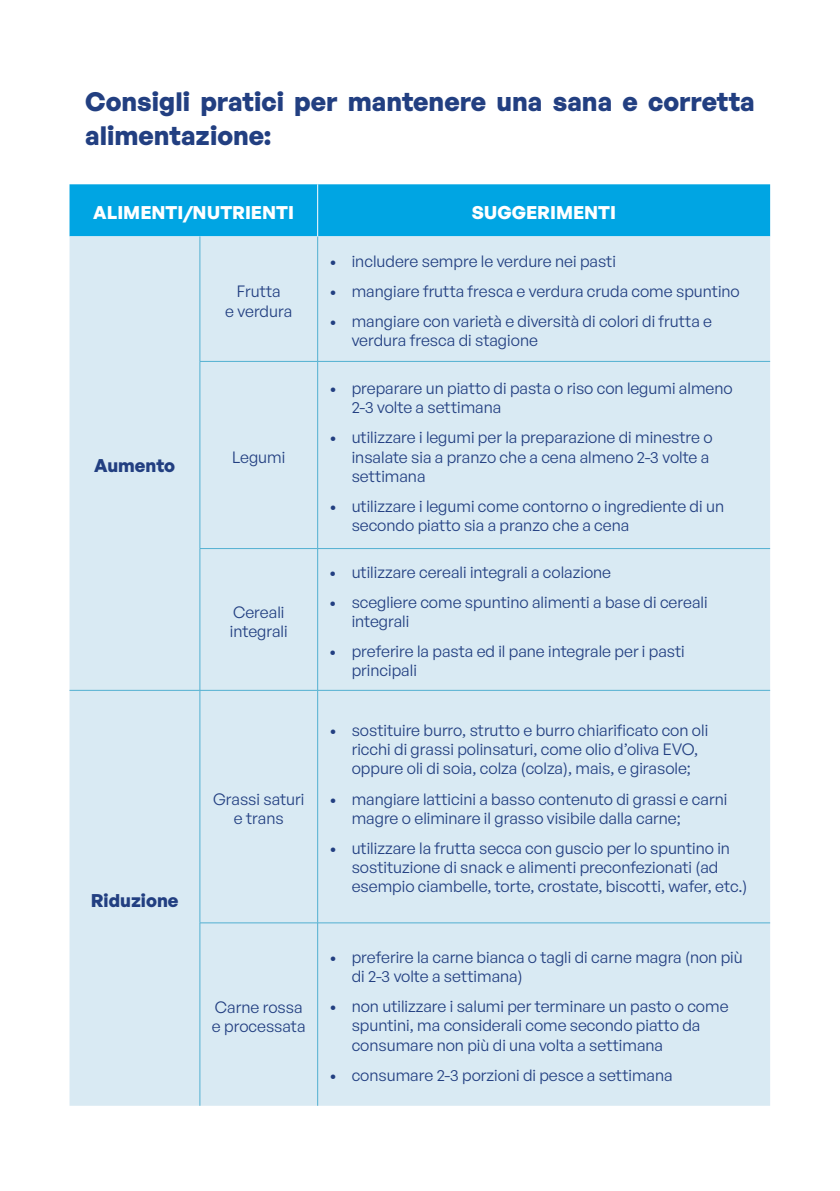
<style>
.page{position:relative;width:840px;height:1191px;background:#fff}
.page>*{position:absolute;margin:0;border:0;box-sizing:border-box;transform-origin:0 0}
.t1{font:700 26px/34px "General Sans";color:#223f81}
.t2{font:700 18px "General Sans";color:#fff}
.t3{font:700 18px "General Sans";color:#223f81}
.t4{font:16px/19.2px "General Sans";color:#223f81}
</style>
<div class="page">
<div style="left:69px;top:184px;width:700px;height:52px;background:#00a5e3"></div>
<div style="left:69px;top:236px;width:700px;height:869px;background:#d9eaf3"></div>
<hr style="left:199px;top:236px;width:1px;height:125px;background:#52b0d1">
<hr style="left:317px;top:236px;width:1px;height:125px;background:#52b0d1">
<hr style="left:200px;top:361px;width:117px;height:1px;background:#52b0d1">
<hr style="left:199px;top:361px;width:1px;height:187px;background:#52b0d1">
<hr style="left:317px;top:361px;width:452px;height:1px;background:#52b0d1">
<hr style="left:317px;top:361px;width:1px;height:187px;background:#52b0d1">
<hr style="left:200px;top:548px;width:117px;height:1px;background:#52b0d1">
<hr style="left:199px;top:549px;width:1px;height:141px;background:#52b0d1">
<hr style="left:317px;top:548px;width:452px;height:1px;background:#52b0d1">
<hr style="left:317px;top:549px;width:1px;height:141px;background:#52b0d1">
<hr style="left:69px;top:690px;width:131px;height:1px;background:#52b0d1">
<hr style="left:200px;top:690px;width:117px;height:1px;background:#52b0d1">
<hr style="left:199px;top:690px;width:1px;height:232px;background:#52b0d1">
<hr style="left:317px;top:690px;width:452px;height:1px;background:#52b0d1">
<hr style="left:317px;top:690px;width:1px;height:232px;background:#52b0d1">
<hr style="left:200px;top:922px;width:117px;height:1px;background:#52b0d1">
<hr style="left:199px;top:923px;width:1px;height:182px;background:#52b0d1">
<hr style="left:317px;top:922px;width:452px;height:1px;background:#52b0d1">
<hr style="left:317px;top:923px;width:1px;height:182px;background:#52b0d1">
<hr style="left:317px;top:184px;width:1px;height:52px;background:#fff">
<h1 class="t1" style="left:85px;top:84px;width:670px">Consigli pratici per mantenere una sana e corretta alimentazione:</h1>
<p class="t2" style="left:93px;top:201px;width:202px">ALIMENTI/NUTRIENTI</p>
<p class="t2" style="left:471px;top:201px;width:146px">SUGGERIMENTI</p>
<p class="t3" style="left:94px;top:454px;width:82px">Aumento</p>
<p class="t3" style="left:91px;top:889px;width:89px">Riduzione</p>
<p class="t4" style="left:225px;top:281px;width:68px;text-align:center">Frutta<br>e verdura</p>
<p class="t4" style="left:232px;top:447px;width:55px">Legumi</p>
<p class="t4" style="left:230px;top:602px;width:59px">Cereali integrali</p>
<p class="t4" style="left:213px;top:789px;width:93px;text-align:center">Grassi saturi e trans</p>
<p class="t4" style="left:212px;top:997px;width:95px">Carne rossa e processata</p>
<p class="t4" style="left:329px;top:251px;width:288px">• includere sempre le verdure nei pasti</p>
<p class="t4" style="left:329px;top:281px;width:412px">• mangiare frutta fresca e verdura cruda come spuntino</p>
<p class="t4" style="left:351px;top:311px;width:361px;text-indent:-23px">• mangiare con varietà e diversità di colori di frutta e verdura fresca di stagione</p>
<p class="t4" style="left:351px;top:378px;width:382px;text-indent:-23px">• preparare un piatto di pasta o riso con legumi almeno<br>2-3 volte a settimana</p>
<p class="t4" style="left:351px;top:427px;width:362px;text-indent:-23px">• utilizzare i legumi per la preparazione di minestre o insalate sia a pranzo che a cena almeno 2-3 volte a settimana</p>
<p class="t4" style="left:351px;top:496px;width:373px;text-indent:-23px">• utilizzare i legumi come contorno o ingrediente di un secondo piatto sia a pranzo che a cena</p>
<p class="t4" style="left:329px;top:562px;width:283px">• utilizzare cereali integrali a colazione</p>
<p class="t4" style="left:351px;top:592px;width:357px;text-indent:-23px">• scegliere come spuntino alimenti a base di cereali integrali</p>
<p class="t4" style="left:351px;top:641px;width:334px;text-indent:-23px">• preferire la pasta ed il pane integrale per i pasti principali</p>
<p class="t4" style="left:351px;top:720px;width:358px;text-indent:-23px">• sostituire burro, strutto e burro chiarificato con oli ricchi di grassi polinsaturi, come olio d’oliva EVO, oppure oli di soia, colza (colza), mais, e girasole;</p>
<p class="t4" style="left:351px;top:788px;width:377px;text-indent:-23px">• mangiare latticini a basso contenuto di grassi e carni magre o eliminare il grasso visibile dalla carne;</p>
<p class="t4" style="left:351px;top:838px;width:397px;text-indent:-23px">• utilizzare la frutta secca con guscio per lo spuntino in sostituzione di snack e alimenti preconfezionati (ad esempio ciambelle, torte, crostate, biscotti, wafer, etc.)</p>
<p class="t4" style="left:351px;top:947px;width:392px;text-indent:-23px">• preferire la carne bianca o tagli di carne magra (non più di 2-3 volte a settimana)</p>
<p class="t4" style="left:351px;top:996px;width:378px;text-indent:-23px">• non utilizzare i salumi per terminare un pasto o come spuntini, ma considerali come secondo piatto da consumare non più di una volta a settimana</p>
<p class="t4" style="left:329px;top:1065px;width:345px">• consumare 2-3 porzioni di pesce a settimana</p>
</div>
